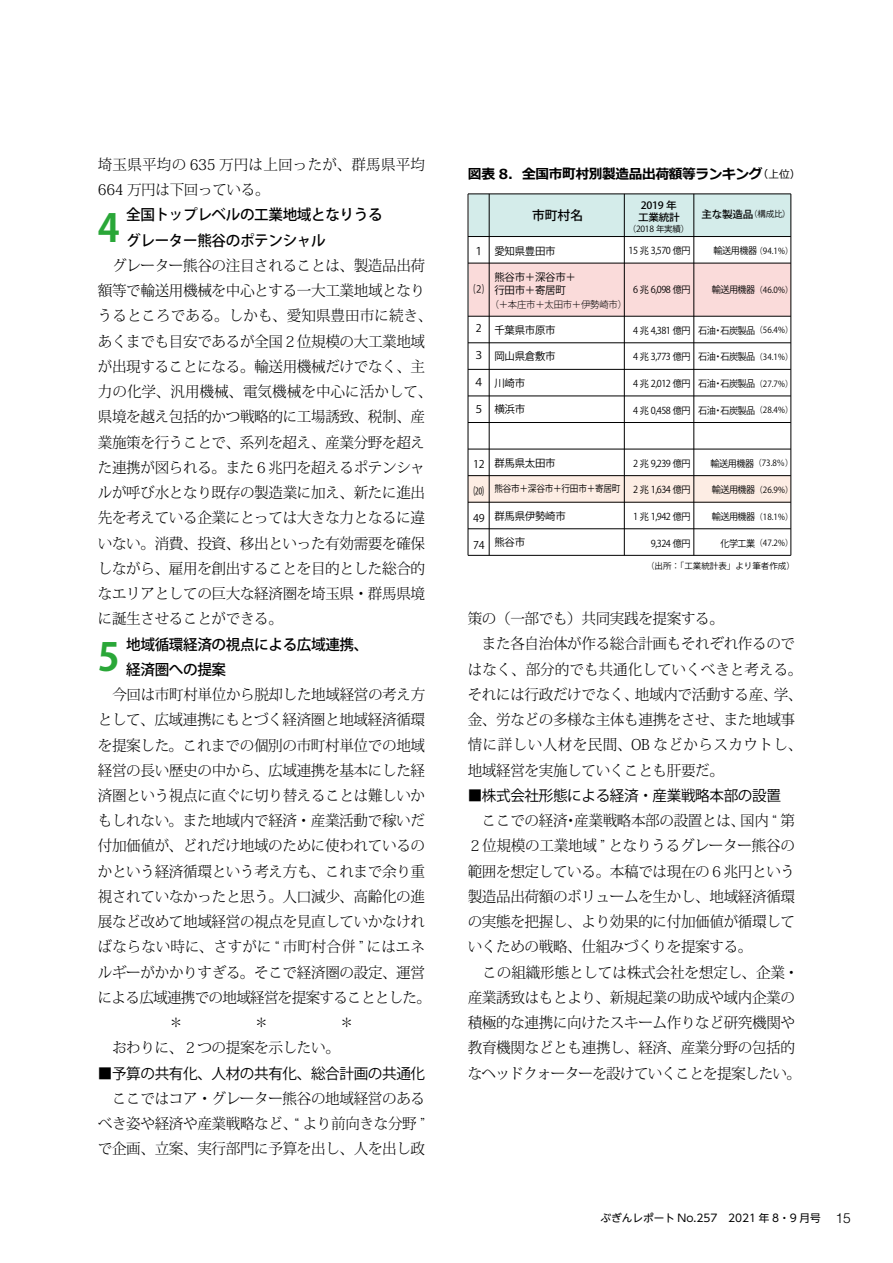
<style>
.page{position:relative;width:893px;height:1263px;background:#fff}
.page>*{position:absolute;margin:0;border:0;box-sizing:border-box;transform-origin:0 0}
.t1{font:700 38.25px "Koz Go Pr 6 N";color:#2aa738}
.t2{font:300 14.85px/25.2px "Koz Min Pr 6 N";letter-spacing:-.025em;color:#000}
.t3{font:500 14.85px/25.2px "Koz Go Pr 6 N";letter-spacing:-.025em;color:#000}
.t4{font:14.85px "Koz Go Pr 6 N";letter-spacing:-.025em;color:#000}
.t5{font:300 14.85px/25.2px "Koz Min Pr 6 N";letter-spacing:.015em;color:#000}
.t6{font:700 13.8px "Meiryo";letter-spacing:-.025em;color:#000}
.t7{font:500 12.75px "Koz Go Pr 6 N";color:#000}
.t8{font:10.65px/13.8px "Koz Go Pr 6 N";letter-spacing:-.025em;color:#000}
.t9{font:10.65px "UD Shin Go NT Pro";color:#000}
.t10{font:500 10.05px/11.7px "Koz Go Pr 6 N";letter-spacing:-.025em;color:#000;scale:1.05 1}
.t11{font:9.6px "Koz Go Pr 6 N";letter-spacing:-.05em;color:#000;scale:.95 1}
.t12{font:300 9.6px "Koz Go Pr 6 N";letter-spacing:-.025em;color:#000}
.t13{font:9.6px "Koz Go Pr 6 N";letter-spacing:-.025em;color:#000;scale:.9 1}
.t14{font:8.55px "Koz Go Pr 6 N";color:#000;scale:.95 1}
.t15{font:8.55px "Koz Go Pr 6 N";color:#000}
.s1{font-family:"Koz Min Pr 6 N";font-weight:300}
.s2{font-weight:400;font-size:10.65px}
.s3{font-size:9.6px}
.s4{font-size:8.55px}
.s5{font-family:"Helvetica LT Std";font-weight:300;font-size:13.8px}
</style>
<div class="page">
<div style="left:469px;top:263px;width:322px;height:53px;background:#fadbda"></div>
<div style="left:469px;top:194px;width:322px;height:42px;background:#d4ecea"></div>
<div style="left:468px;top:475px;width:323px;height:27px;background:#fdede4"></div>
<hr style="left:468px;top:193px;width:323px;height:1px;background:#000">
<hr style="left:468px;top:236px;width:323px;height:1px;background:#000">
<hr style="left:468px;top:263px;width:323px;height:1px;background:#000">
<hr style="left:468px;top:316px;width:323px;height:1px;background:#000">
<hr style="left:468px;top:342px;width:323px;height:1px;background:#000">
<hr style="left:468px;top:369px;width:323px;height:1px;background:#000">
<hr style="left:468px;top:396px;width:323px;height:1px;background:#000">
<hr style="left:468px;top:422px;width:323px;height:1px;background:#000">
<hr style="left:468px;top:449px;width:323px;height:1px;background:#000">
<hr style="left:468px;top:475px;width:323px;height:1px;background:#000">
<hr style="left:468px;top:502px;width:323px;height:1px;background:#000">
<hr style="left:468px;top:528px;width:323px;height:1px;background:#000">
<hr style="left:468px;top:555px;width:323px;height:1px;background:#000">
<hr style="left:468px;top:194px;width:1px;height:361px;background:#000">
<hr style="left:489px;top:194px;width:1px;height:361px;background:#000">
<hr style="left:624px;top:194px;width:1px;height:361px;background:#000">
<hr style="left:694px;top:194px;width:1px;height:361px;background:#000">
<hr style="left:791px;top:194px;width:1px;height:361px;background:#000">
<p class="t5" style="left:98px;top:152px;width:329px">埼玉県平均の 635 万円は上回ったが、群馬県平均<br>664 万円は下回っている。</p>
<p class="t3" style="left:98px;top:203px;width:286px"><span class="s1">　　</span>全国トップレベルの工業地域となりうる　　グレーター熊谷のポテンシャル</p>
<p class="t2" style="left:98px;top:253px;width:336px">　グレーター熊谷の注目されることは、製造品出荷額等で輸送用機械を中心とする一大工業地域となりうるところである。しかも、愛知県豊田市に続き、あくまでも目安であるが全国２位規模の大工業地域が出現することになる。輸送用機械だけでなく、主力の化学、汎用機械、電気機械を中心に活かして、県境を越え包括的かつ戦略的に工場誘致、税制、産業施策を行うことで、系列を超え、産業分野を超えた連携が図られる。また６兆円を超えるポテンシャルが呼び水となり既存の製造業に加え、新たに進出先を考えている企業にとっては大きな力となるに違いない。消費、投資、移出といった有効需要を確保しながら、雇用を創出することを目的とした総合的なエリアとしての巨大な経済圏を埼玉県・群馬県境に誕生させることができる。</p>
<p class="t3" style="left:98px;top:632px;width:272px"><span class="s1">　　</span>地域循環経済の視点による広域連携、　　経済圏への提案</p>
<p class="t2" style="left:98px;top:682px;width:335px">　今回は市町村単位から脱却した地域経営の考え方として、広域連携にもとづく経済圏と地域経済循環を提案した。これまでの個別の市町村単位での地域経営の長い歴史の中から、広域連携を基本にした経済圏という視点に直ぐに切り替えることは難しいかもしれない。また地域内で経済・産業活動で稼いだ付加価値が、どれだけ地域のために使われているのかという経済循環という考え方も、これまで余り重視されていなかったと思う。人口減少、高齢化の進展など改めて地域経営の視点を見直していかなければならない時に、さすがに “ 市町村合併 ” にはエネルギーがかかりすぎる。そこで経済圏の設定、運営による広域連携での地域経営を提案することとした。</p>
<p class="t2" style="left:98px;top:1036px;width:244px">　おわりに、２つの提案を示したい。</p>
<p class="t4" style="left:98px;top:1065px;width:329px">■予算の共有化、人材の共有化、総合計画の共通化</p>
<p class="t2" style="left:98px;top:1086px;width:329px;text-align:justify">　ここではコア・グレーター熊谷の地域経営のあるべき姿や経済や産業戦略など、“ より前向きな分野 ”で企画、立案、実行部門に予算を出し、人を出し政</p>
<h1 class="t1" style="left:98px;top:207px;width:100px">4　　</h1>
<h1 class="t1" style="left:98px;top:636px;width:100px">5　　</h1>
<p class="t6" style="left:468px;top:164px;width:334px">図表 8．全国市町村別製造品出荷額等ランキング<span class="s2">（上位）</span></p>
<p class="t8" style="left:474px;top:244px;width:12px">１</p>
<p class="t8" style="left:474px;top:283px;width:12px">⑵</p>
<p class="t8" style="left:476px;top:322px;width:7px">2</p>
<p class="t8" style="left:474px;top:349px;width:12px">３</p>
<p class="t8" style="left:474px;top:376px;width:12px">４</p>
<p class="t8" style="left:474px;top:403px;width:12px">５</p>
<p class="t7" style="left:532px;top:208px;width:53px">市町村名</p>
<p class="t10" style="left:638px;top:200px;width:41px">2019 年工業統計</p>
<p class="t10" style="left:701px;top:209px;width:51px">主な製造品</p>
<p class="t15" style="left:628px;top:224px;width:63px">（2018 年実績）</p>
<p class="t15" style="left:749px;top:209px;width:43px">（構成比）</p>
<p class="t8" style="left:494px;top:244px;width:63px">愛知県豊田市</p>
<p class="t8" style="left:494px;top:270px;width:83px">熊谷市＋深谷市＋行田市＋寄居町</p>
<p class="t12" style="left:490px;top:299px;width:139px">（＋本庄市＋太田市＋伊勢崎市）</p>
<p class="t8" style="left:494px;top:323px;width:63px">千葉県市原市</p>
<p class="t8" style="left:494px;top:350px;width:63px">岡山県倉敷市</p>
<p class="t8" style="left:494px;top:376px;width:32px">川崎市</p>
<p class="t8" style="left:494px;top:403px;width:32px">横浜市</p>
<p class="t11" style="left:628px;top:245px;width:67px">15 兆 3,570 億円</p>
<p class="t11" style="left:633px;top:285px;width:62px">6 兆 6,098 億円</p>
<p class="t11" style="left:633px;top:325px;width:62px">4 兆 4,381 億円</p>
<p class="t11" style="left:633px;top:351px;width:62px">4 兆 3,773 億円</p>
<p class="t11" style="left:633px;top:378px;width:62px">4 兆 2,012 億円</p>
<p class="t11" style="left:633px;top:405px;width:62px">4 兆 0,458 億円</p>
<p class="t14" style="left:714px;top:246px;width:85px"><span class="s3">輸送用機器</span>（94.1%）</p>
<p class="t14" style="left:712px;top:285px;width:87px"><span class="s3">輸送用機器</span>（46.0%）</p>
<p class="t11" style="left:698px;top:325px;width:101px">石油・石炭製品<span class="s4">（56.4%）</span></p>
<p class="t11" style="left:698px;top:351px;width:101px">石油・石炭製品<span class="s4">（34.1%）</span></p>
<p class="t11" style="left:698px;top:378px;width:101px">石油・石炭製品<span class="s4">（27.7%）</span></p>
<p class="t11" style="left:698px;top:405px;width:101px">石油・石炭製品<span class="s4">（28.4%）</span></p>
<p class="t8" style="left:473px;top:457px;width:13px">12</p>
<p class="t8" style="left:474px;top:484px;width:12px">⒇</p>
<p class="t8" style="left:473px;top:511px;width:13px">49</p>
<p class="t8" style="left:473px;top:538px;width:13px">74</p>
<p class="t8" style="left:494px;top:456px;width:63px">群馬県太田市</p>
<p class="t13" style="left:494px;top:483px;width:142px">熊谷市＋深谷市＋行田市＋寄居町</p>
<p class="t8" style="left:494px;top:509px;width:73px">群馬県伊勢崎市</p>
<p class="t8" style="left:494px;top:536px;width:32px">熊谷市</p>
<p class="t11" style="left:633px;top:458px;width:62px">2 兆 9,239 億円</p>
<p class="t11" style="left:633px;top:484px;width:62px">2 兆 1,634 億円</p>
<p class="t11" style="left:633px;top:511px;width:62px">1 兆 1,942 億円</p>
<p class="t11" style="left:632px;top:538px;width:63px">　　 9,324 億円</p>
<p class="t14" style="left:711px;top:458px;width:88px"><span class="s3">輸送用機器</span>（73.8％）</p>
<p class="t14" style="left:712px;top:485px;width:87px"><span class="s3">輸送用機器</span>（26.9%）</p>
<p class="t14" style="left:712px;top:512px;width:87px"><span class="s3">輸送用機器</span>（18.1%）</p>
<p class="t14" style="left:720px;top:538px;width:78px"><span class="s3">化学工業</span>（47.2%）</p>
<p class="t15" style="left:646px;top:561px;width:150px">（出所：「工業統計表」より筆者作成）</p>
<p class="t2" style="left:468px;top:606px;width:336px">策の（一部でも）共同実践を提案する。<br>　また各自治体が作る総合計画もそれぞれ作るのではなく、部分的でも共通化していくべきと考える。それには行政だけでなく、地域内で活動する産、学、金、労などの多様な主体も連携をさせ、また地域事情に詳しい人材を民間、OB などからスカウトし、地域経営を実施していくことも肝要だ。</p>
<p class="t4" style="left:468px;top:787px;width:315px">■株式会社形態による経済・産業戦略本部の設置</p>
<p class="t2" style="left:468px;top:808px;width:335px">　ここでの経済・産業戦略本部の設置とは、国内 “ 第<br>２位規模の工業地域 ” となりうるグレーター熊谷の範囲を想定している。本稿では現在の６兆円という製造品出荷額のボリュームを生かし、地域経済循環の実態を把握し、より効果的に付加価値が循環していくための戦略、仕組みづくりを提案する。<br>　この組織形態としては株式会社を想定し、企業・産業誘致はもとより、新規起業の助成や域内企業の積極的な連携に向けたスキーム作りなど研究機関や教育機関などとも連携し、経済、産業分野の包括的なヘッドクォーターを設けていくことを提案したい。</p>
<p class="t9" style="left:600px;top:1210px;width:252px">ぶぎんレポート No.257　2021 年 8・9 月号 <span class="s5">15</span></p>
</div>
